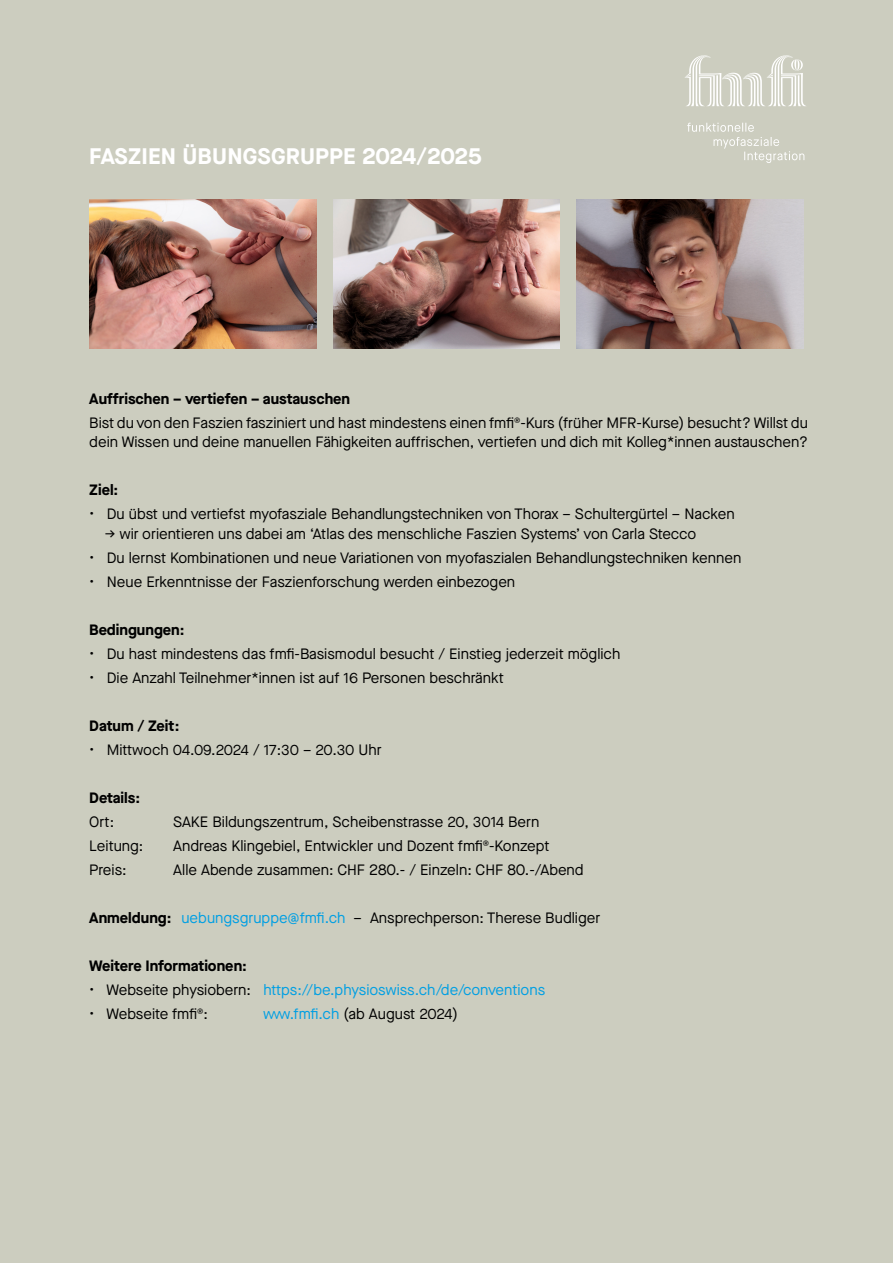
<style>
.page{position:relative;width:893px;height:1263px;background:#cccdbf}
.page>*{position:absolute;margin:0;border:0;box-sizing:border-box;transform-origin:0 0}
.TITEL_weiss_Grossbuchstaben{font:700 22.5px "Maison Neue";letter-spacing:.01em;color:#fff}
.Lauftext_Blocksatz{font:15px/19.5px "Maison Neue";color:#000}
.Lauftext_Blocksatz-2{font:700 15px "Maison Neue";color:#000}
.Lauftext_Blocksatz-3{font:15px "Maison Neue";color:#009fe3}
.s1{font-weight:700}
.s2{color:#009fe3}
.s3{color:#000}
</style>
<div class="page">
<svg style="left:687px;top:123px;width:117px;height:40px"></svg>
<svg style="left:685px;top:55px;width:121px;height:51px"></svg>
<img style="left:89px;top:200px;width:227px;height:148px">
<img style="left:577px;top:200px;width:227px;height:149px">
<img style="left:333px;top:200px;width:227px;height:149px">
<p class="TITEL_weiss_Grossbuchstaben" style="left:89px;top:140px;width:394px">FASZIEN ÜBUNGSGRUPPE 2024/2025</p>
<p class="Lauftext_Blocksatz-2" style="left:89px;top:388px;width:262px">Auffrischen – vertiefen – austauschen</p>
<p class="Lauftext_Blocksatz" style="left:89px;top:413px;width:720px">Bist du von den Faszien fasziniert und hast mindestens einen fmfi<sup>®</sup>-Kurs (früher MFR-Kurse) besucht? Willst du dein Wissen und deine manuellen Fähigkeiten auffrischen, vertiefen und dich mit Kolleg*innen austauschen?</p>
<p class="Lauftext_Blocksatz-2" style="left:89px;top:479px;width:31px">Ziel:</p>
<p class="Lauftext_Blocksatz" style="left:89px;top:504px;width:647px">• Du übst und vertiefst myofasziale Behandlungstechniken von Thorax – Schultergürtel – Nacken</p>
<p class="Lauftext_Blocksatz" style="left:105px;top:524px;width:593px">→ wir orientieren uns dabei am ‘Atlas des menschliche Faszien Systems’ von Carla Stecco</p>
<p class="Lauftext_Blocksatz" style="left:89px;top:548px;width:654px">• Du lernst Kombinationen und neue Variationen von myofaszialen Behandlungstechniken kennen</p>
<p class="Lauftext_Blocksatz" style="left:89px;top:572px;width:427px">• Neue Erkenntnisse der Faszienforschung werden einbezogen</p>
<p class="Lauftext_Blocksatz-2" style="left:89px;top:619px;width:97px">Bedingungen:</p>
<p class="Lauftext_Blocksatz" style="left:89px;top:644px;width:533px">• Du hast mindestens das fmfi-Basismodul besucht / Einstieg jederzeit möglich</p>
<p class="Lauftext_Blocksatz" style="left:89px;top:668px;width:416px">• Die Anzahl Teilnehmer*innen ist auf 16 Personen beschränkt</p>
<p class="Lauftext_Blocksatz-2" style="left:89px;top:715px;width:92px">Datum / Zeit:</p>
<p class="Lauftext_Blocksatz" style="left:89px;top:740px;width:294px">• Mittwoch 04.09.2024 / 17:30 – 20.30 Uhr</p>
<p class="Lauftext_Blocksatz-2" style="left:89px;top:787px;width:52px">Details:</p>
<p class="Lauftext_Blocksatz" style="left:89px;top:812px;width:27px">Ort:</p>
<p class="Lauftext_Blocksatz" style="left:173px;top:812px;width:368px">SAKE Bildungszentrum, Scheibenstrasse 20, 3014 Bern</p>
<p class="Lauftext_Blocksatz" style="left:89px;top:836px;width:56px">Leitung:</p>
<p class="Lauftext_Blocksatz" style="left:173px;top:836px;width:378px">Andreas Klingebiel, Entwickler und Dozent fmfi<sup>®</sup>-Konzept</p>
<p class="Lauftext_Blocksatz" style="left:89px;top:860px;width:39px">Preis:</p>
<p class="Lauftext_Blocksatz" style="left:173px;top:860px;width:412px">Alle Abende zusammen: CHF 280.- / Einzeln: CHF 80.-/Abend</p>
<p class="Lauftext_Blocksatz" style="left:89px;top:908px;width:512px"><span class="s1">Anmeldung:</span> <span class="s2">uebungsgruppe@fmfi.ch</span> – Ansprechperson: Therese Budliger</p>
<p class="Lauftext_Blocksatz-2" style="left:89px;top:955px;width:159px">Weitere Informationen:</p>
<p class="Lauftext_Blocksatz-3" style="left:89px;top:980px;width:457px"><span class="s3">• Webseite physiobern:</span> https://be.physioswiss.ch/de/conventions</p>
<p class="Lauftext_Blocksatz" style="left:89px;top:1004px;width:120px">• Webseite fmfi<sup>®</sup>:</p>
<p class="Lauftext_Blocksatz" style="left:263px;top:1004px;width:196px"><span class="s2">www.fmfi.ch</span> (ab August 2024)</p>
</div>
